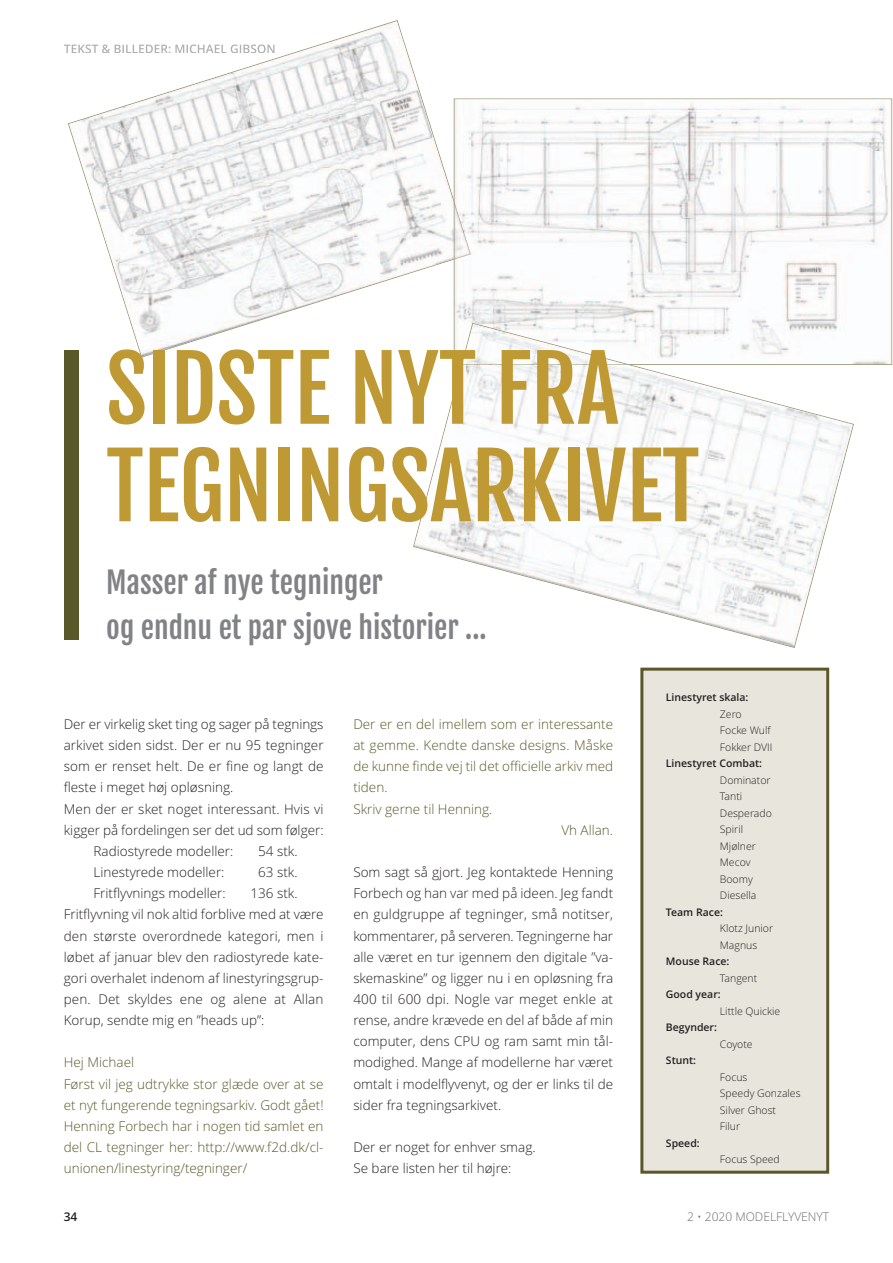
<style>
.page{position:relative;width:893px;height:1263px;background:#fff}
.page>*{position:absolute;margin:0;border:0;box-sizing:border-box;transform-origin:0 0}
.t1{font:90px/97.5px "Fjalla One";color:#bf9a34}
.t2{font:30px/45px "Fjalla One";color:#808285}
.t3{font:300 13.5px/21.1px "Open Sans";color:#231f20}
.t4{font:300 13.5px/21.1px "Open Sans";color:#5a5728}
.t5{font:300 12px "Open Sans";color:#6c6d70}
.t6{font:600 12px "Open Sans";color:#231f20}
.t7{font:300 10.5px/16.5px "Open Sans";color:#231f20}
.t8{font:600 10.5px "Open Sans";color:#231f20}
</style>
<div class="page">
<img style="left:69px;top:21px;width:386px;height:336px">
<img style="left:455px;top:99px;width:436px;height:265px">
<img style="left:455px;top:202px;width:16px;height:57px">
<img style="left:455px;top:205px;width:15px;height:54px">
<svg style="left:413px;top:322px;width:441px;height:326px"></svg>
<img style="left:414px;top:365px;width:439px;height:282px">
<img style="left:462px;top:364px;width:166px;height:1px">
<img style="left:462px;top:324px;width:163px;height:40px">
<div style="left:64px;top:350px;width:15px;height:290px;background:#5a5728"></div>
<svg style="left:64px;top:45px;width:106px;height:8px"></svg>
<div style="left:643px;top:671px;width:183px;height:500px;background:#e8e5dd"></div>
<div style="left:640px;top:668px;width:189px;height:506px;border:3px solid #5a5728"></div>
<h1 class="t1" style="left:106px;top:346px;width:595px">SIDSTE NYT FRA<br>TEGNINGSARKIVET</h1>
<h2 class="t2" style="left:106px;top:562px;width:382px">Masser af nye tegninger<br>og endnu et par sjove historier ...</h2>
<p class="t3" style="left:64px;top:715px;width:261px">Der er virkelig sket ting og sager på tegnings</p>
<p class="t3" style="left:64px;top:736px;width:261px">arkivet siden sidst. Der er nu 95 tegninger</p>
<p class="t3" style="left:64px;top:757px;width:261px">som er renset helt. De er fine og langt de</p>
<p class="t3" style="left:64px;top:778px;width:171px">fleste i meget høj opløsning.</p>
<p class="t3" style="left:64px;top:799px;width:261px">Men der er sket noget interessant. Hvis vi</p>
<p class="t3" style="left:64px;top:821px;width:261px">kigger på fordelingen ser det ud som følger:</p>
<p class="t3" style="left:94px;top:842px;width:141px">Radiostyrede modeller:</p>
<p class="t3" style="left:258px;top:842px;width:41px">54 stk.</p>
<p class="t3" style="left:94px;top:863px;width:132px">Linestyrede modeller:</p>
<p class="t3" style="left:258px;top:863px;width:41px">63 stk.</p>
<p class="t3" style="left:94px;top:884px;width:134px">Fritflyvnings modeller:</p>
<p class="t3" style="left:64px;top:884px;width:261px;text-indent:187px">136 stk.<br>Fritflyvning vil nok altid forblive med at være den største overordnede kategori, men i løbet af januar blev den radiostyrede kate&shy;gori overhalet indenom af linestyringsgrup&shy;pen. Det skyldes ene og alene at Allan Korup, sendte mig en ”heads up”:</p>
<p class="t4" style="left:64px;top:1053px;width:261px">Hej Michael<br>Først vil jeg udtrykke stor glæde over at se et nyt fungerende tegningsarkiv. Godt gået!<br>Henning Forbech har i nogen tid samlet en del CL tegninger her: http://www.f2d.dk/cl&shy;unionen/linestyring/tegninger/</p>
<p class="t4" style="left:353px;top:715px;width:261px">Der er en del imellem som er interessante</p>
<p class="t4" style="left:353px;top:736px;width:261px">at gemme. Kendte danske designs. Måske</p>
<p class="t4" style="left:353px;top:757px;width:261px">de kunne finde vej til det officielle arkiv med</p>
<p class="t4" style="left:353px;top:778px;width:36px">tiden.</p>
<p class="t4" style="left:353px;top:799px;width:140px">Skriv gerne til Henning.</p>
<p class="t4" style="left:561px;top:821px;width:53px">Vh Allan.</p>
<p class="t3" style="left:353px;top:863px;width:261px;text-align:justify">Som sagt så gjort. Jeg kontaktede Henning Forbech og han var med på ideen. Jeg fandt en guldgruppe af tegninger, små notitser, kommentarer, på serveren. Tegningerne har alle været en tur igennem den digitale ”va&shy;skemaskine” og ligger nu i en opløsning fra 400 til 600 dpi. Nogle var meget enkle at rense, andre krævede en del af både af min computer, dens CPU og ram samt min tål&shy;modighed. Mange af modellerne har været omtalt i modelflyvenyt, og der er links til de sider fra tegningsarkivet.</p>
<p class="t3" style="left:353px;top:1138px;width:184px">Der er noget for enhver smag.<br>Se bare listen her til højre:</p>
<p class="t8" style="left:666px;top:693px;width:84px">Linestyret skala:</p>
<p class="t7" style="left:720px;top:707px;width:54px">Zero<br>Focke Wulf<br>Fokker DVII</p>
<p class="t8" style="left:666px;top:759px;width:98px">Linestyret Combat:</p>
<p class="t7" style="left:720px;top:773px;width:53px">Dominator<br>Tanti<br>Desperado<br>Spiril<br>Mjølner<br>Mecov<br>Boomy<br>Diesella</p>
<p class="t8" style="left:666px;top:908px;width:59px">Team Race:</p>
<p class="t7" style="left:720px;top:921px;width:55px">Klotz Junior<br>Magnus</p>
<p class="t8" style="left:666px;top:957px;width:65px">Mouse Race:</p>
<p class="t7" style="left:720px;top:971px;width:39px">Tangent</p>
<p class="t8" style="left:666px;top:990px;width:56px">Good year:</p>
<p class="t7" style="left:720px;top:1004px;width:62px">Little Quickie</p>
<p class="t8" style="left:666px;top:1023px;width:53px">Begynder:</p>
<p class="t7" style="left:720px;top:1037px;width:34px">Coyote</p>
<p class="t8" style="left:666px;top:1056px;width:32px">Stunt:</p>
<p class="t7" style="left:720px;top:1070px;width:82px">Focus<br>Speedy Gonzales<br>Silver Ghost<br>Filur</p>
<p class="t8" style="left:666px;top:1139px;width:35px">Speed:</p>
<p class="t7" style="left:720px;top:1152px;width:61px">Focus Speed</p>
<p class="t6" style="left:64px;top:1212px;width:15px">34</p>
<p class="t5" style="left:687px;top:1212px;width:143px">2 • 2020 MODELFLYVENYT</p>
</div>
